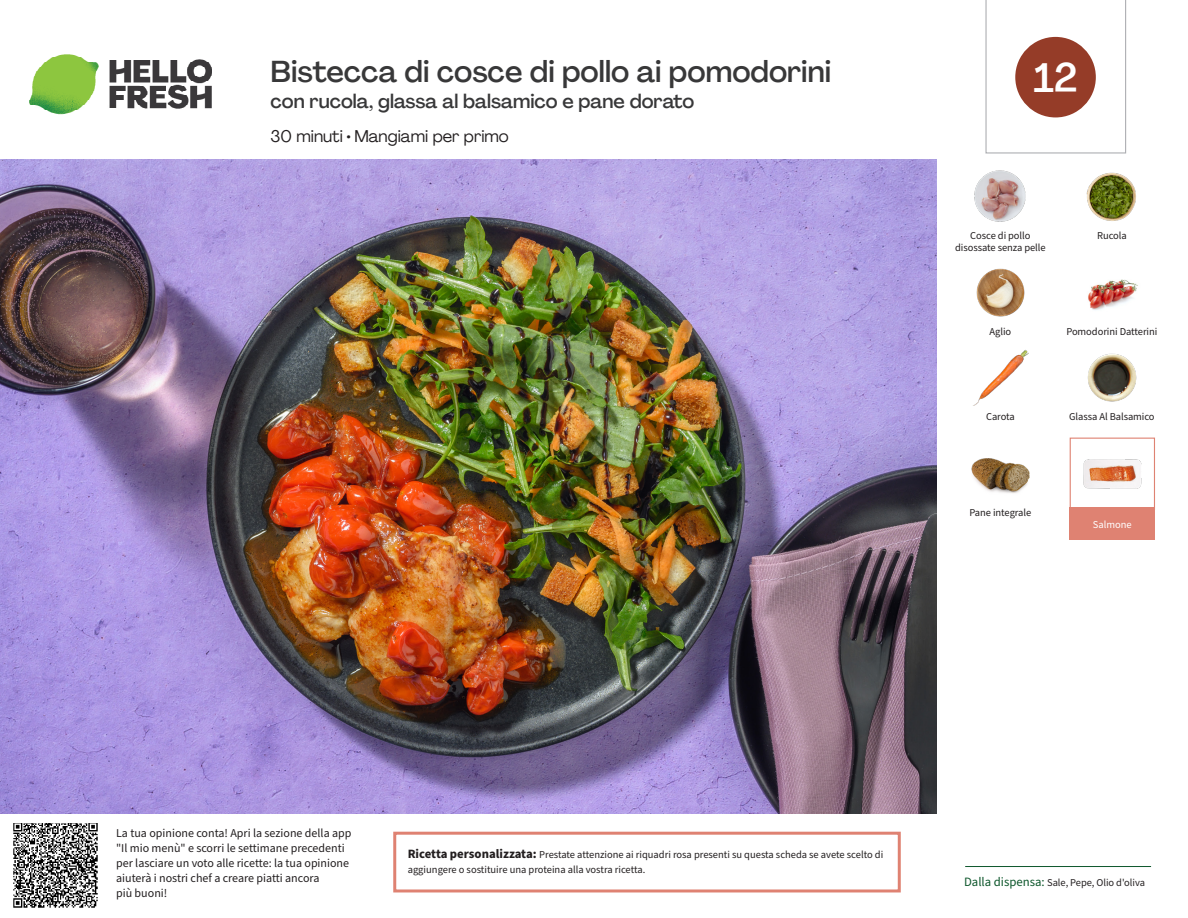
<style>
.page{position:relative;width:1188px;height:918px;background:#fff}
.page>*{position:absolute;margin:0;border:0;box-sizing:border-box;transform-origin:0 0}
._24_Recipe_Nr_Bag{font:500 40.5px "Agrandir";color:#fff}
._15_Titel_UK{font:500 30px "Agrandir";color:#383839}
._15_Titel_UK-2{font:500 19.5px "Agrandir";color:#383839}
._02_Box_Type{font:16.5px "Agrandir";color:#231f20}
._06_Before_Start{font:12px/15px "Source Sans Pro";color:#231f20}
.STEP_Text_IT{font:10.5px/15px "Source Sans Pro";color:#231f20}
._18_FRONT_ingredients_UK{font:10.5px/12px "Source Sans Pro";letter-spacing:-.005em;color:#231f20;text-align:center}
.t1{font:10.5px "Source Sans Variable";letter-spacing:-.005em;color:#231f20}
._18_FRONT_ingredients{font:10.5px "Source Sans Pro";letter-spacing:-.005em;color:#fff}
.s1{font-weight:700;font-size:12.75px}
.s2{font-family:"Source Sans Pro";font-size:12.75px;color:#0e572c}
</style>
<div class="page">
<img style="left:30px;top:54px;width:181px;height:61px">
<hr style="left:965px;top:866px;width:186px;height:1px;background:#0e572c">
<img style="left:0;top:159px;width:936px;height:655px">
<img style="left:1086px;top:172px;width:50px;height:49px">
<img style="left:975px;top:171px;width:51px;height:51px">
<img style="left:1088px;top:279px;width:50px;height:31px">
<img style="left:976px;top:268px;width:49px;height:49px">
<img style="left:1087px;top:353px;width:50px;height:49px">
<img style="left:973px;top:350px;width:56px;height:56px">
<img style="left:972px;top:458px;width:57px;height:35px">
<img style="left:14px;top:824px;width:84px;height:84px">
<div style="left:1070px;top:438px;width:85px;height:72px;border:1px solid #df8272"></div>
<div style="left:1070px;top:507px;width:85px;height:33px;background:#df8272"></div>
<img style="left:1084px;top:459px;width:57px;height:30px">
<div style="left:393px;top:832px;width:508px;height:60px;border:3px solid #df8272"></div>
<svg style="left:985px;top:0;width:141px;height:154px"></svg>
<p class="_15_Titel_UK" style="left:271px;top:53px;width:562px">Bistecca di cosce di pollo ai pomodorini</p>
<p class="_15_Titel_UK-2" style="left:271px;top:89px;width:425px">con rucola, glassa al balsamico e pane dorato</p>
<p class="_02_Box_Type" style="left:271px;top:126px;width:240px">30 minuti • Mangiami per primo</p>
<p class="_24_Recipe_Nr_Bag" style="left:1034px;top:53px;width:46px">12</p>
<p class="_18_FRONT_ingredients_UK" style="left:955px;top:230px;width:92px">Cosce di pollo disossate senza pelle</p>
<p class="_18_FRONT_ingredients_UK" style="left:1097px;top:230px;width:31px">Rucola</p>
<p class="_18_FRONT_ingredients_UK" style="left:990px;top:326px;width:23px">Aglio</p>
<p class="_18_FRONT_ingredients_UK" style="left:1066px;top:326px;width:93px">Pomodorini Datterini</p>
<p class="_18_FRONT_ingredients_UK" style="left:986px;top:411px;width:30px">Carota</p>
<p class="_18_FRONT_ingredients_UK" style="left:1069px;top:411px;width:87px">Glassa Al Balsamico</p>
<p class="_18_FRONT_ingredients_UK" style="left:970px;top:507px;width:63px">Pane integrale</p>
<p class="_18_FRONT_ingredients" style="left:1093px;top:517px;width:40px">Salmone</p>
<p class="_06_Before_Start" style="left:116px;top:826px;width:237px">La tua opinione conta! Apri la sezione della app "Il mio menù" e scorri le settimane precedenti per lasciare un voto alle ricette: la tua opinione aiuterà i nostri chef a creare piatti ancora<br>più buoni!</p>
<p class="STEP_Text_IT" style="left:408px;top:847px;width:477px"><span class="s1">Ricetta personalizzata:</span> Prestate attenzione ai riquadri rosa presenti su questa scheda se avete scelto di aggiungere o sostituire una proteina alla vostra ricetta.</p>
<p class="t1" style="left:964px;top:876px;width:182px"><span class="s2">Dalla dispensa:</span> Sale, Pepe, Olio d'oliva</p>
</div>
